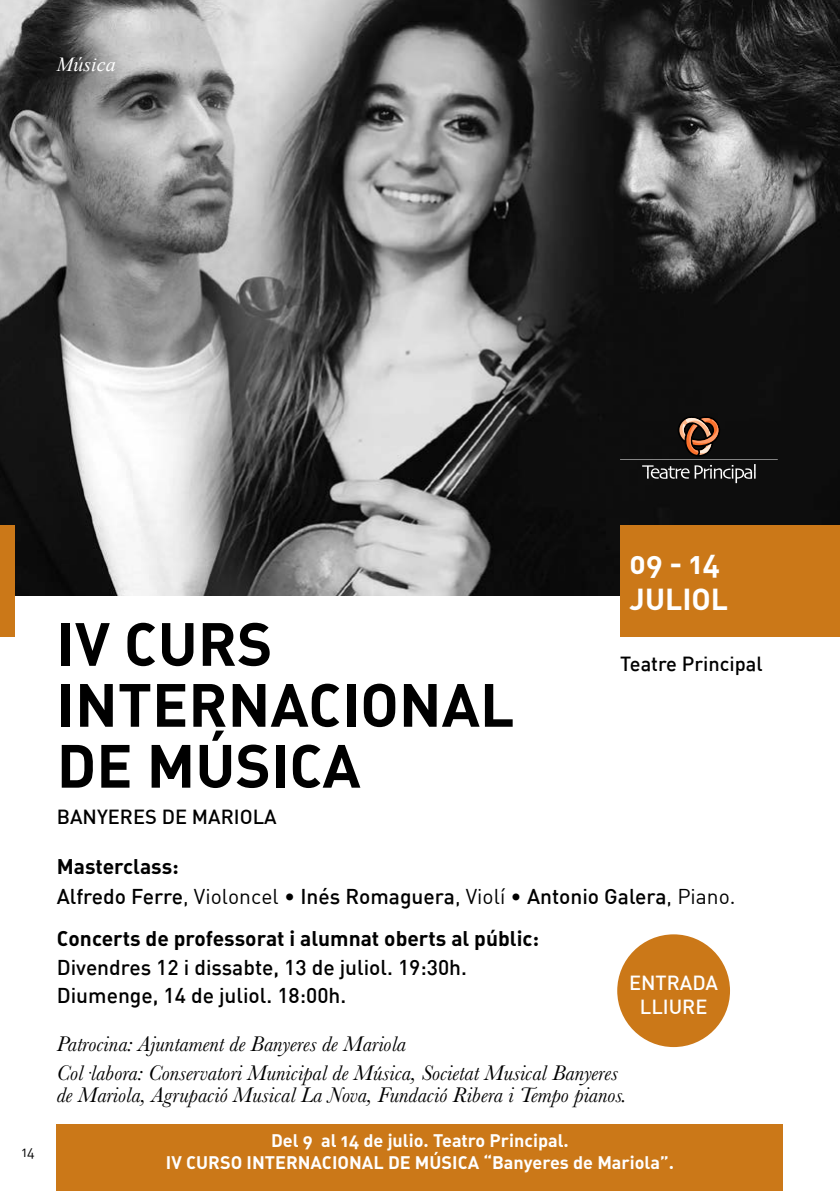
<style>
.page{position:relative;width:840px;height:1191px;background:#fff}
.page>*{position:absolute;margin:0;border:0;box-sizing:border-box;transform-origin:0 0}
.t1{font:60px/60.8px "DIN Bold Alternate";color:#000}
.t2{font:30px/36px "DIN Bold Alternate";color:#fff}
.t3{font:italic 22px/28.6px "Baskerville";color:#000}
.t4{font:500 21px/28.6px "DIN";color:#000}
.t5{font:21px "DIN Bold Alternate";color:#000}
.t6{font:500 20px "DIN";color:#000}
.t7{font:500 20px/24px "DIN";color:#fff;text-align:center}
.t8{font:italic 20px "Times New Roman";color:#fff}
.t9{font:18px/21.6px "DIN Bold Alternate";color:#fff;text-align:center}
.t10{font:14px "DIN Regular Alternate";color:#000}
.s1{font-family:"DIN Regular Alternate";font-weight:400}
</style>
<div class="page">
<hr style="left:839px;top:801px;width:1px;height:390px;background:#d20a11">
<img style="left:0;top:0;width:839px;height:595px">
<div style="left:0;top:525px;width:14px;height:112px;background:#cb7818"></div>
<div style="left:619px;top:525px;width:220px;height:112px;background:#cb7818"></div>
<svg style="left:619px;top:416px;width:158px;height:67px;background:#27211e"></svg>
<div style="left:57px;top:1124px;width:725px;height:67px;background:#cb7818"></div>
<div style="left:617px;top:934px;width:112px;height:113px;background:#cb7818;border-radius:50%"></div>
<p class="t8" style="left:57px;top:51px;width:60px">Música</p>
<p class="t10" style="left:22px;top:1142px;width:14px">14</p>
<h1 class="t1" style="left:57px;top:611px;width:217px">IV CURS</h1>
<h2 class="t2" style="left:629px;top:543px;width:100px">09 - 14<br>JULIOL</h2>
<p class="t6" style="left:619px;top:651px;width:144px">Teatre Principal</p>
<h1 class="t1" style="left:57px;top:672px;width:459px">INTERNACIONAL<br>DE MÚSICA</h1>
<p class="t6" style="left:57px;top:804px;width:221px">BANYERES DE MARIOLA</p>
<p class="t5" style="left:57px;top:852px;width:124px">Masterclass:</p>
<p class="t4" style="left:57px;top:881px;width:680px">Alfredo Ferre<span class="s1">, Violoncel •</span> Inés Romaguera<span class="s1">, Violí •</span> Antonio Galera<span class="s1">, Piano.</span></p>
<p class="t5" style="left:57px;top:924px;width:483px">Concerts de professorat i alumnat oberts al públic:</p>
<p class="t4" style="left:57px;top:952px;width:411px">Divendres 12 i dissabte, 13 de juliol. 19:30h.<br>Diumenge, 14 de juliol. 18:00h.</p>
<p class="t3" style="left:57px;top:1029px;width:562px">Patrocina: Ajuntament de Banyeres de Mariola<br>Col·labora: Conservatori Municipal de Música, Societat Musical Banyeres</p>
<p class="t3" style="left:57px;top:1081px;width:571px">de Mariola, Agrupació Musical La Nova, Fundació Ribera i Tempo pianos.</p>
<p class="t7" style="left:628px;top:970px;width:90px">ENTRADA<br>LLIURE</p>
<p class="t9" style="left:166px;top:1128px;width:509px">Del 9 al 14 de julio. Teatro Principal.<br>IV CURSO INTERNACIONAL DE MÚSICA “Banyeres de Mariola”.</p>
</div>
